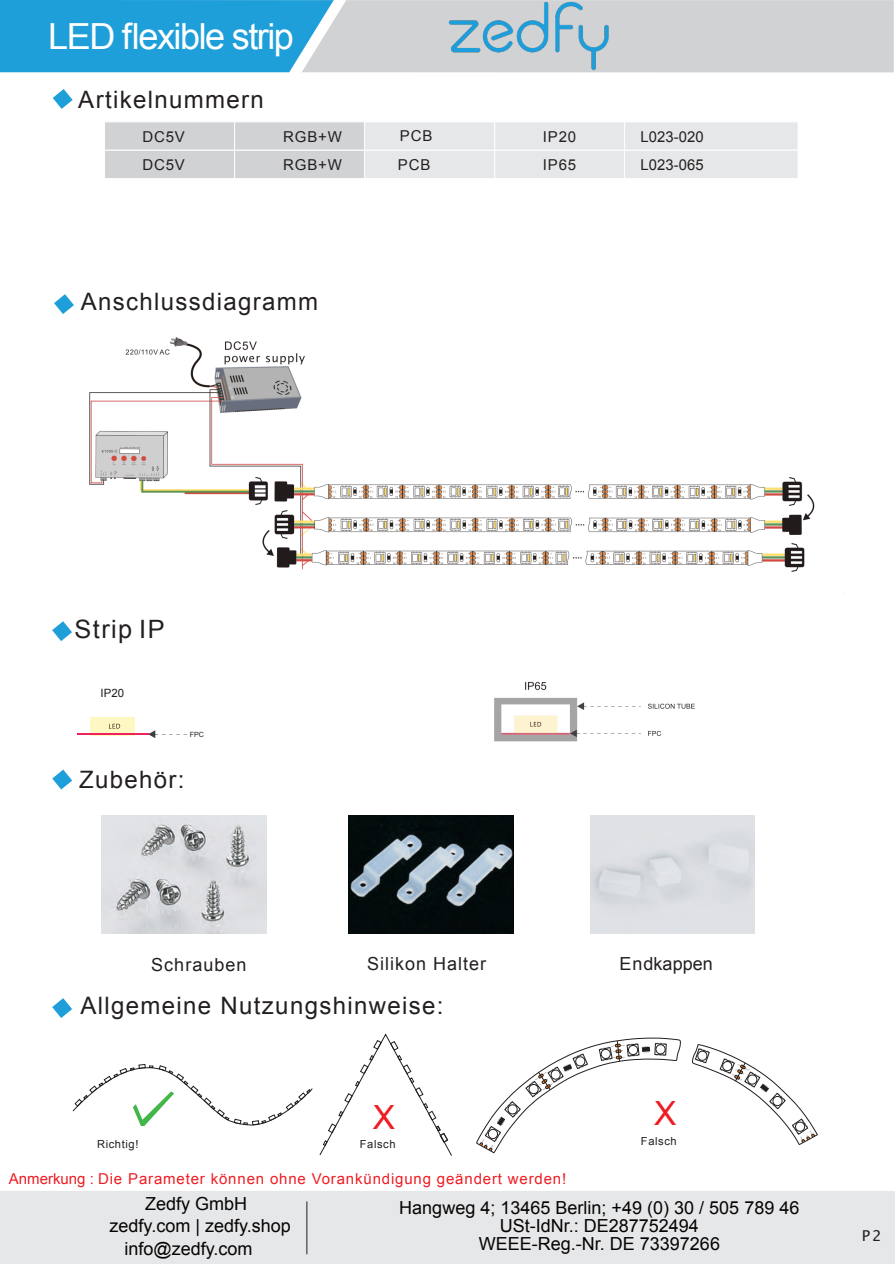
<style>
.page{position:relative;width:895px;height:1264px;background:#fff}
.page>*{position:absolute;margin:0;border:0;box-sizing:border-box;transform-origin:0 0}
.t1{font:36px "Arial";letter-spacing:-.04em;color:#fff}
.t2{font:33.3px "Arial";color:#ee1d23}
.t3{font:25.35px "Arial";letter-spacing:.055em;color:#231f20}
.t4{font:24px "Arial";letter-spacing:.055em;color:#231f20}
.t5{font:18px/18px "Arial";color:#060403;text-align:center}
.t6{font:18px "Arial";letter-spacing:.055em;color:#231f20}
.t7{font:18px "Arial";color:#231f20}
.t8{font:15px "Arial";letter-spacing:.055em;color:#ee1d23}
.t9{font:15px "Arial";letter-spacing:.055em;color:#231f20}
.t10{font:15px "Lucida Grande";color:#231f20}
.t11{font:11.4px "Arial";color:#231f20}
.t12{font:11.1px "Arial";letter-spacing:.055em;color:#231f20}
.t13{font:7.2px "Arial";color:#231f20}
</style>
<div class="page">
<div style="left:1px;top:1191px;width:893px;height:72px;background:#e6e7e9"></div>
<img style="left:101px;top:815px;width:165px;height:118px">
<img style="left:348px;top:815px;width:165px;height:118px">
<svg style="left:52px;top:769px;width:20px;height:20px"></svg>
<svg style="left:52px;top:621px;width:20px;height:20px"></svg>
<svg style="left:52px;top:998px;width:20px;height:20px"></svg>
<hr style="left:306px;top:1201px;width:1px;height:53px;background:#231f20">
<svg style="left:1px;top:0;width:892px;height:109px"></svg>
<svg style="left:54px;top:294px;width:20px;height:20px"></svg>
<div style="left:104px;top:122px;width:130px;height:28px;background:#d1d2d4;border:1px solid #fff"></div>
<div style="left:234px;top:122px;width:130px;height:28px;background:#d1d2d4;border:1px solid #fff"></div>
<div style="left:494px;top:122px;width:130px;height:28px;background:#e6e7e9;border:1px solid #fff"></div>
<div style="left:624px;top:122px;width:174px;height:28px;background:#e6e7e9;border:1px solid #fff"></div>
<div style="left:364px;top:122px;width:130px;height:28px;background:#e6e7e9;border:1px solid #fff"></div>
<div style="left:104px;top:150px;width:130px;height:29px;background:#d1d2d4;border:1px solid #fff"></div>
<div style="left:234px;top:150px;width:130px;height:29px;background:#d1d2d4;border:1px solid #fff"></div>
<div style="left:494px;top:150px;width:130px;height:29px;background:#e6e7e9;border:1px solid #fff"></div>
<div style="left:624px;top:150px;width:174px;height:29px;background:#e6e7e9;border:1px solid #fff"></div>
<div style="left:364px;top:150px;width:130px;height:29px;background:#e6e7e9;border:1px solid #fff"></div>
<svg style="left:72px;top:1033px;width:380px;height:123px"></svg>
<svg style="left:476px;top:1037px;width:205px;height:117px"></svg>
<svg style="left:692px;top:1044px;width:126px;height:102px"></svg>
<div style="left:90px;top:717px;width:45px;height:18px;background:#fdf8c2"></div>
<svg style="left:109px;top:724px;width:11px;height:4px"></svg>
<hr style="left:77px;top:733px;width:71px;height:2px;background:#ed225d">
<svg style="left:148px;top:730px;width:39px;height:8px"></svg>
<img style="left:447px;top:0;width:163px;height:72px">
<img style="left:89px;top:337px;width:726px;height:235px">
<img style="left:494px;top:681px;width:201px;height:61px">
<h1 class="t1" style="left:48px;top:23px;width:247px">LED flexible strip</h1>
<h3 class="t4" style="left:78px;top:90px;width:187px">Artikelnummern</h3>
<p class="t9" style="left:142px;top:131px;width:44px">DC5V</p>
<p class="t9" style="left:283px;top:131px;width:60px">RGB+W</p>
<p class="t9" style="left:400px;top:130px;width:34px">PCB</p>
<p class="t9" style="left:542px;top:131px;width:35px">IP20</p>
<p class="t9" style="left:640px;top:131px;width:65px">L023-020</p>
<p class="t9" style="left:142px;top:159px;width:44px">DC5V</p>
<p class="t9" style="left:283px;top:159px;width:60px">RGB+W</p>
<p class="t9" style="left:398px;top:159px;width:34px">PCB</p>
<p class="t9" style="left:542px;top:159px;width:35px">IP65</p>
<p class="t9" style="left:640px;top:159px;width:65px">L023-065</p>
<h3 class="t4" style="left:81px;top:293px;width:239px">Anschlussdiagramm</h3>
<h3 class="t3" style="left:75px;top:619px;width:91px">Strip IP</h3>
<p class="t11" style="left:100px;top:688px;width:25px">IP20</p>
<p class="t13" style="left:190px;top:732px;width:16px">FPC</p>
<h3 class="t4" style="left:79px;top:770px;width:107px">Zubehör:</h3>
<p class="t6" style="left:151px;top:958px;width:97px">Schrauben</p>
<p class="t6" style="left:367px;top:956px;width:121px">Silikon Halter</p>
<p class="t7" style="left:619px;top:956px;width:95px">Endkappen</p>
<h3 class="t4" style="left:80px;top:997px;width:364px">Allgemeine Nutzungshinweise:</h3>
<h2 class="t2" style="left:654px;top:1101px;width:24px">X</h2>
<p class="t12" style="left:640px;top:1136px;width:37px">Falsch</p>
<h2 class="t2" style="left:373px;top:1104px;width:24px">X</h2>
<p class="t12" style="left:359px;top:1140px;width:37px">Falsch</p>
<p class="t8" style="left:9px;top:1172px;width:559px">Anmerkung : Die Parameter können ohne Vorankündigung geändert werden!</p>
<p class="t5" style="left:399px;top:1200px;width:401px">Hangweg 4; 13465 Berlin; +49 (0) 30 / 505 789 46<br>USt-IdNr.: DE287752494<br>WEEE-Reg.-Nr. DE 73397266</p>
<p class="t12" style="left:97px;top:1140px;width:43px">Richtig!</p>
<p class="t5" style="left:145px;top:1196px;width:104px">Zedfy GmbH</p>
<p class="t5" style="left:110px;top:1218px;width:183px">zedfy.com | zedfy.shop</p>
<p class="t5" style="left:124px;top:1241px;width:129px">info@zedfy.com</p>
<p class="t10" style="left:861px;top:1229px;width:21px">P2</p>
</div>
